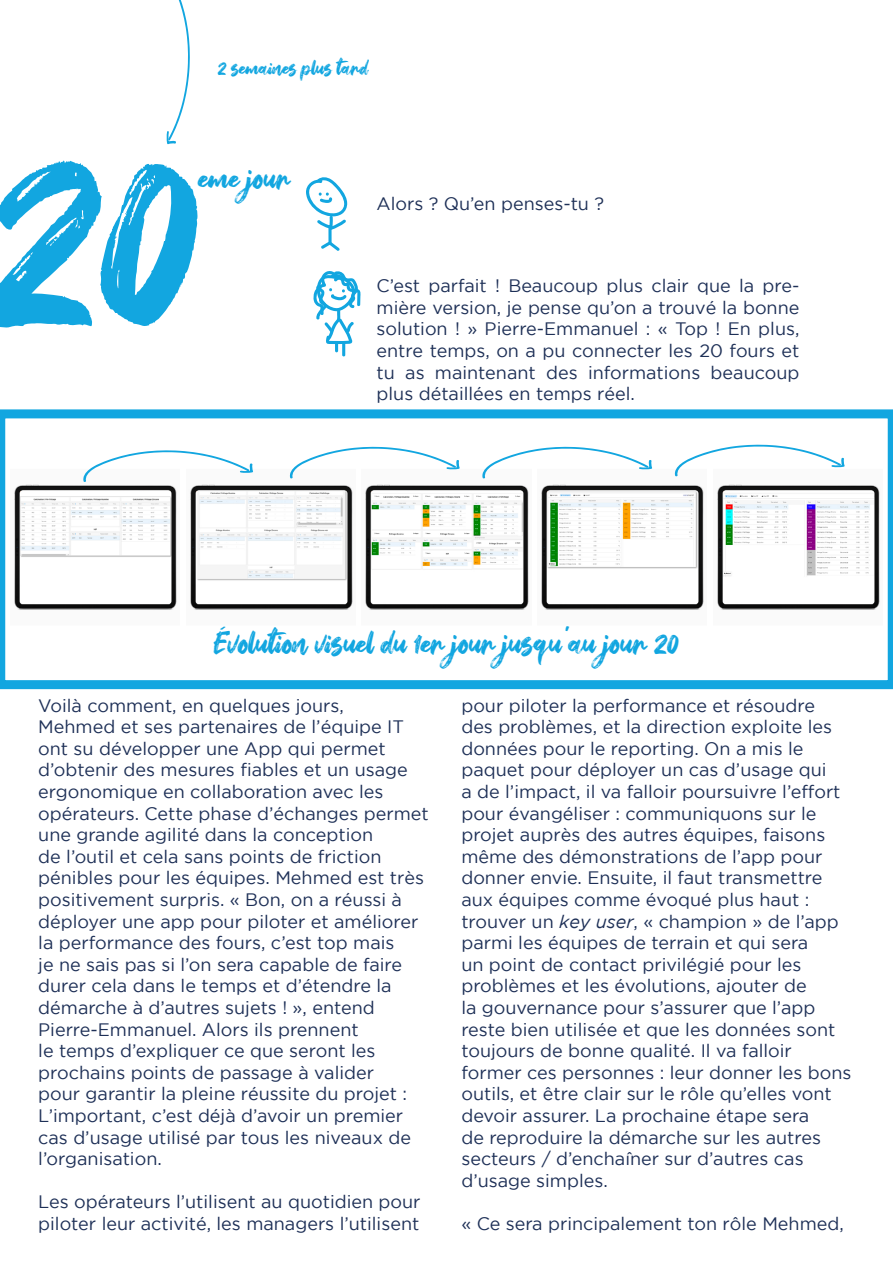
<style>
.page{position:relative;width:893px;height:1263px;background:#fff}
.page>*{position:absolute;margin:0;border:0;box-sizing:border-box;transform-origin:0 0}
.t1{font:255px "Hey October";color:#12a6e0}
.t2{font:30px "Hey October";color:#12a6e0}
.t3{font:19.5px "Hey October";color:#12a6e0}
.t4{font:18px/21.6px "Gotham";color:#1e3057}
.s1{font-style:italic}
</style>
<div class="page">
<svg style="left:166px;top:0;width:24px;height:144px"></svg>
<svg style="left:306px;top:177px;width:41px;height:74px"></svg>
<svg style="left:313px;top:271px;width:48px;height:86px"></svg>
<svg style="left:0;top:409px;width:893px;height:280px"></svg>
<svg style="left:83px;top:450px;width:170px;height:32px"></svg>
<svg style="left:290px;top:446px;width:170px;height:33px"></svg>
<svg style="left:482px;top:446px;width:170px;height:33px"></svg>
<svg style="left:675px;top:444px;width:170px;height:33px"></svg>
<p class="t3" style="left:218px;top:57px;width:152px">2 semaines plus tard</p>
<h1 class="t1" style="left:-13px;top:88px;width:215px">20</h1>
<h2 class="t2" style="left:199px;top:161px;width:93px">eme jour</h2>
<p class="t4" style="left:377px;top:193px;width:229px">Alors ? Qu’en penses-tu ?</p>
<p class="t4" style="left:377px;top:275px;width:424px;text-align:justify">C’est parfait ! Beaucoup plus clair que la pre&shy;mière version, je pense qu’on a trouvé la bonne solution ! » Pierre-Emmanuel : « Top ! En plus, entre temps, on a pu connecter les 20 fours et tu as maintenant des informations beaucoup plus détaillées en temps réel.</p>
<h2 class="t2" style="left:214px;top:626px;width:467px">Évolution visuel du 1er jour jusqu’au jour 20</h2>
<p class="t4" style="left:38px;top:694px;width:392px">Voilà comment, en quelques jours,<br>Mehmed et ses partenaires de l’équipe IT ont su développer une App qui permet d’obtenir des mesures fiables et un usage ergonomique en collaboration avec les opérateurs. Cette phase d’échanges permet une grande agilité dans la conception<br>de l’outil et cela sans points de friction pénibles pour les équipes. Mehmed est très positivement surpris. « Bon, on a réussi à déployer une app pour piloter et améliorer la performance des fours, c’est top mais<br>je ne sais pas si l’on sera capable de faire durer cela dans le temps et d’étendre la démarche à d’autres sujets ! », entend Pierre-Emmanuel. Alors ils prennent<br>le temps d’expliquer ce que seront les prochains points de passage à valider<br>pour garantir la pleine réussite du projet :<br>L’important, c’est déjà d’avoir un premier cas d’usage utilisé par tous les niveaux de l’organisation.</p>
<p class="t4" style="left:38px;top:1191px;width:384px">Les opérateurs l’utilisent au quotidien pour piloter leur activité, les managers l’utilisent</p>
<p class="t4" style="left:461px;top:694px;width:392px">pour piloter la performance et résoudre<br>des problèmes, et la direction exploite les données pour le reporting. On a mis le paquet pour déployer un cas d’usage qui<br>a de l’impact, il va falloir poursuivre l’effort pour évangéliser : communiquons sur le projet auprès des autres équipes, faisons même des démonstrations de l’app pour donner envie. Ensuite, il faut transmettre aux équipes comme évoqué plus haut : trouver un <span class="s1">key user</span>, « champion » de l’app parmi les équipes de terrain et qui sera<br>un point de contact privilégié pour les problèmes et les évolutions, ajouter de<br>la gouvernance pour s’assurer que l’app reste bien utilisée et que les données sont toujours de bonne qualité. Il va falloir former ces personnes : leur donner les bons outils, et être clair sur le rôle qu’elles vont devoir assurer. La prochaine étape sera<br>de reproduire la démarche sur les autres secteurs / d’enchaîner sur d’autres cas d’usage simples.</p>
<p class="t4" style="left:461px;top:1212px;width:384px">« Ce sera principalement ton rôle Mehmed,</p>
</div>
